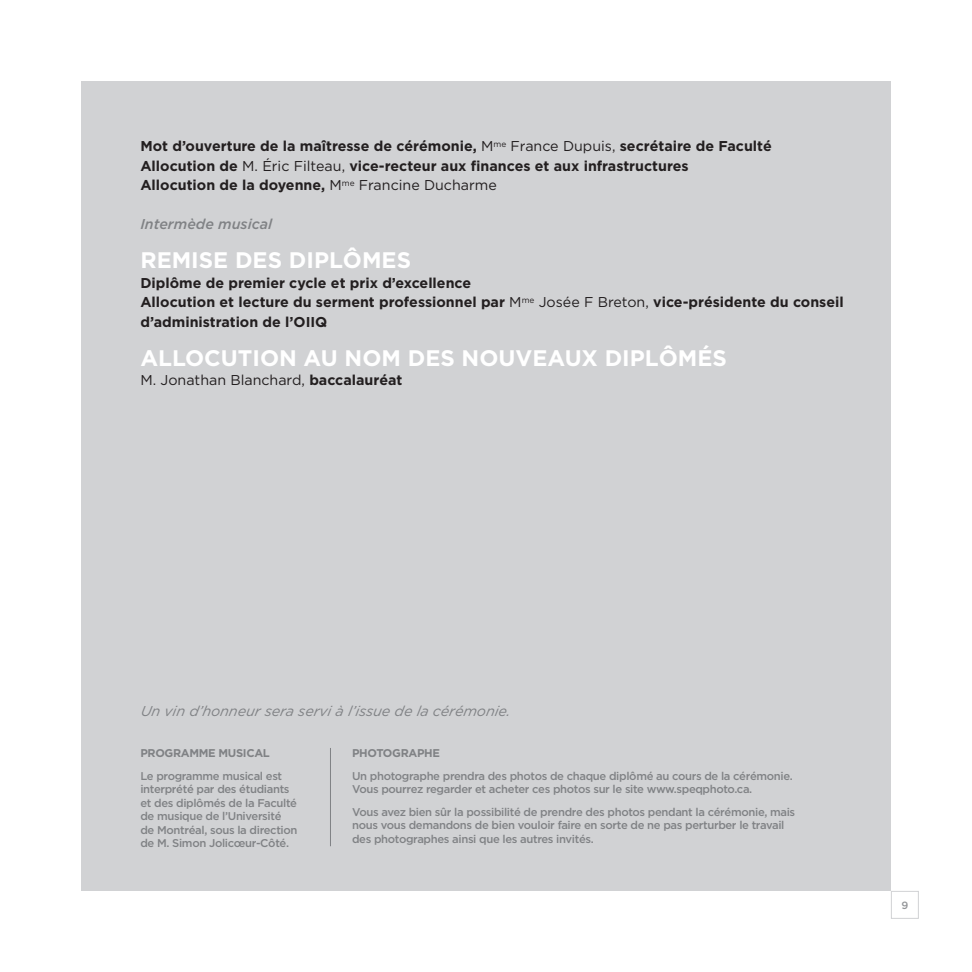
<style>
.page{position:relative;width:972px;height:972px;background:#fff}
.page>*{position:absolute;margin:0;border:0;box-sizing:border-box;transform-origin:0 0}
.t1{font:700 22.5px "Gotham";color:#fff}
.t2{font:700 14.25px/19.5px "Gotham";color:#231f20}
.t3{font:italic 14.25px "Gotham";color:#808285}
.t4{font:14.25px "Gotham";color:#231f20}
.t5{font:italic 500 14.25px "Gotham";color:#808285}
.t6{font:500 11.25px/13.5px "Gotham";letter-spacing:-.03em;color:#808285}
.t7{font:700 11.25px "Gotham";letter-spacing:-.03em;color:#808285}
.t8{font:500 10.5px "Gotham";color:#939598}
.s1{font-weight:400}
.s2{font-weight:700}
</style>
<div class="page">
<div style="left:81px;top:81px;width:810px;height:810px;background:#d1d2d4"></div>
<hr style="left:330px;top:748px;width:1px;height:98px;background:#808285">
<div style="left:891px;top:891px;width:28px;height:28px;border:1px solid #d1d2d4"></div>
<p class="t2" style="left:140px;top:136px;width:633px">Mot d’ouverture de la maîtresse de cérémonie, <span class="s1">M</span><sup>me</sup> <span class="s1">France Dupuis,</span> secrétaire de Faculté<br>Allocution de <span class="s1">M. Éric Filteau,</span> vice-recteur aux finances et aux infrastructures<br>Allocution de la doyenne, <span class="s1">M</span><sup>me</sup> <span class="s1">Francine Ducharme</span></p>
<p class="t5" style="left:140px;top:215px;width:133px">Intermède musical</p>
<h1 class="t1" style="left:140px;top:247px;width:272px">REMISE DES DIPLÔMES</h1>
<p class="t2" style="left:140px;top:273px;width:705px">Diplôme de premier cycle et prix d’excellence<br>Allocution et lecture du serment professionnel par <span class="s1">M</span><sup>me</sup> <span class="s1">Josée F Breton,</span> vice-présidente du conseil d’administration de l’OIIQ</p>
<h1 class="t1" style="left:140px;top:345px;width:588px">ALLOCUTION AU NOM DES NOUVEAUX DIPLÔMÉS</h1>
<p class="t4" style="left:140px;top:372px;width:264px">M. Jonathan Blanchard, <span class="s2">baccalauréat</span></p>
<p class="t3" style="left:140px;top:703px;width:373px">Un vin d’honneur sera servi à l’issue de la cérémonie.</p>
<p class="t7" style="left:140px;top:747px;width:131px">PROGRAMME MUSICAL</p>
<p class="t6" style="left:140px;top:769px;width:159px">Le programme musical est interprété par des étudiants et des diplômés de la Faculté de musique de l’Université de Montréal, sous la direction de M. Simon Jolicœur-Côté.</p>
<p class="t7" style="left:352px;top:747px;width:89px">PHOTOGRAPHE</p>
<p class="t6" style="left:352px;top:769px;width:442px">Un photographe prendra des photos de chaque diplômé au cours de la cérémonie.<br>Vous pourrez regarder et acheter ces photos sur le site www.speqphoto.ca.</p>
<p class="t6" style="left:352px;top:805px;width:445px">Vous avez bien sûr la possibilité de prendre des photos pendant la cérémonie, mais nous vous demandons de bien vouloir faire en sorte de ne pas perturber le travail des photographes ainsi que les autres invités.</p>
<p class="t8" style="left:901px;top:900px;width:8px">9</p>
</div>
